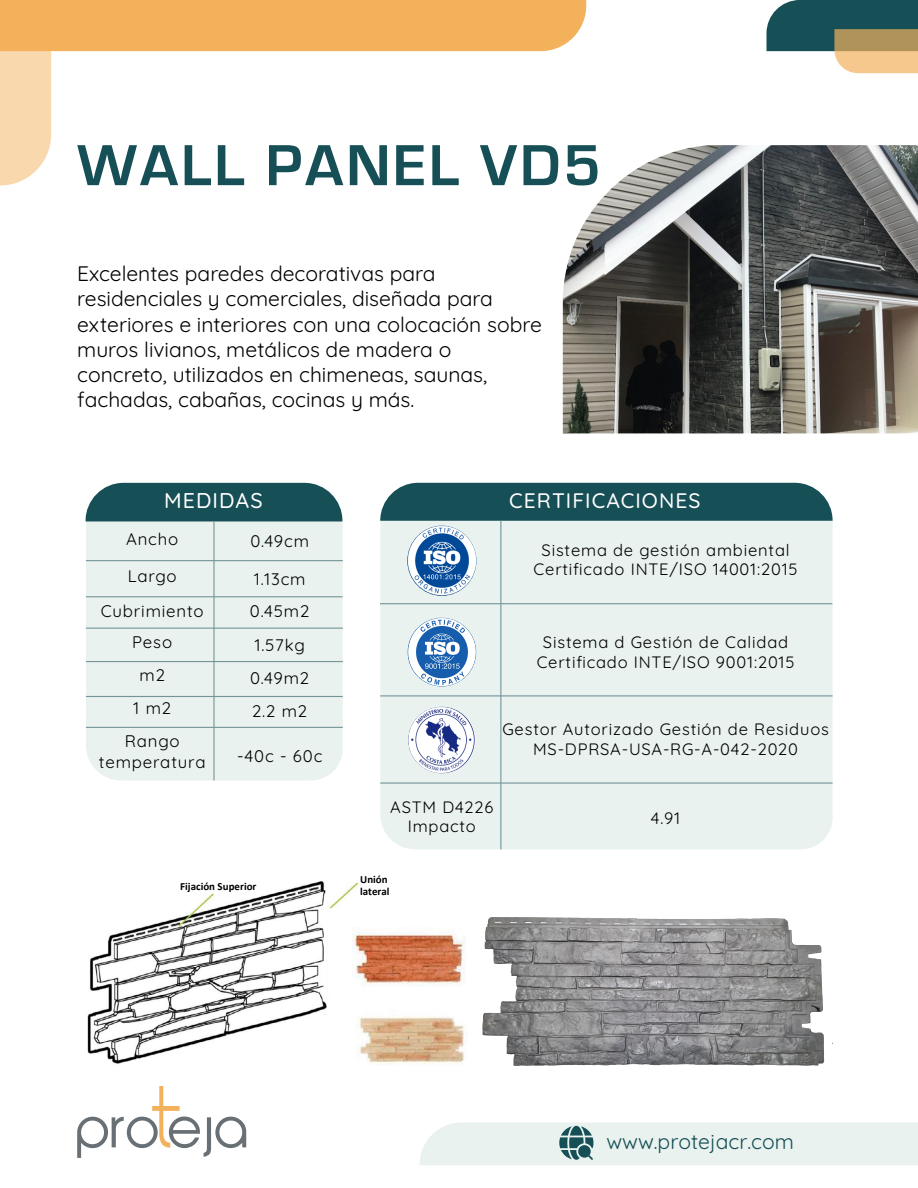
<style>
.page{position:relative;width:918px;height:1188px;background:#fff}
.page>*{position:absolute;margin:0;border:0;box-sizing:border-box;transform-origin:0 0}
.t1{font:700 60px "Eurostile";letter-spacing:.05em;color:#164f56}
.t2{font:300 21.3px "Quicksand";letter-spacing:.05em;color:#fff}
.t3{font:300 21px/25.2px "Quicksand";color:#000}
.t4{font:300 21px "Quicksand";color:#164f56}
.t5{font:300 21px "Quicksand";letter-spacing:.05em;color:#fff}
.t6{font:300 16.8px/33.2px "Quicksand";letter-spacing:.05em;color:#000;text-align:center}
.t7{font:300 16.5px/19.8px "Quicksand";letter-spacing:.05em;color:#000;text-align:center}
.t8{font:700 10.95px/11.4px "Calibri";color:#000}
</style>
<div class="page">
<svg style="left:420px;top:1122px;width:498px;height:43px;background:#e2ede9"></svg>
<img style="left:563px;top:145px;width:355px;height:288px">
<svg style="left:0;top:0;width:586px;height:186px"></svg>
<svg style="left:766px;top:0;width:152px;height:73px"></svg>
<svg style="left:77px;top:1086px;width:169px;height:72px"></svg>
<div style="left:380px;top:521px;width:453px;height:328px;background:#e9f2ee"></div>
<div style="left:380px;top:483px;width:453px;height:38px;background:#164f56"></div>
<hr style="left:500px;top:521px;width:1px;height:328px;background:#73959a">
<hr style="left:380px;top:603px;width:452px;height:1px;background:#73959a">
<hr style="left:380px;top:695px;width:453px;height:1px;background:#73959a">
<hr style="left:380px;top:782px;width:453px;height:2px;background:#73959a">
<img style="left:407px;top:526px;width:69px;height:70px">
<img style="left:407px;top:618px;width:69px;height:69px;border-radius:34px">
<img style="left:408px;top:707px;width:68px;height:66px;border-radius:33px">
<div style="left:86px;top:515px;width:257px;height:265px;background:#e9f2ee"></div>
<div style="left:86px;top:483px;width:256px;height:38px;background:#164f56"></div>
<hr style="left:213px;top:521px;width:2px;height:259px;background:#73959a">
<hr style="left:86px;top:596px;width:257px;height:1px;background:#73959a">
<hr style="left:86px;top:560px;width:257px;height:1px;background:#73959a">
<hr style="left:86px;top:696px;width:257px;height:1px;background:#73959a">
<hr style="left:86px;top:628px;width:257px;height:1px;background:#73959a">
<hr style="left:86px;top:661px;width:257px;height:1px;background:#73959a">
<hr style="left:86px;top:727px;width:257px;height:1px;background:#73959a">
<img style="left:482px;top:917px;width:351px;height:148px">
<img style="left:87px;top:881px;width:272px;height:183px">
<img style="left:353px;top:928px;width:112px;height:58px">
<img style="left:356px;top:1010px;width:111px;height:54px">
<h1 class="t1" style="left:77px;top:133px;width:525px">WALL PANEL VD5</h1>
<p class="t3" style="left:77px;top:259px;width:466px">Excelentes paredes decorativas para residenciales y comerciales, diseñada para exteriores e interiores con una colocación sobre muros livianos, metálicos de madera o concreto, utilizados en chimeneas, saunas, fachadas, cabañas, cocinas y más.</p>
<p class="t2" style="left:164px;top:483px;width:100px">MEDIDAS</p>
<p class="t6" style="left:126px;top:521px;width:54px">Ancho</p>
<p class="t6" style="left:250px;top:523px;width:60px">0.49cm</p>
<p class="t6" style="left:128px;top:558px;width:50px">Largo</p>
<p class="t6" style="left:101px;top:593px;width:105px">Cubrimiento</p>
<p class="t6" style="left:125px;top:624px;width:56px">Peso m2<br>1 m2<br>Rango</p>
<p class="t6" style="left:99px;top:743px;width:108px">temperatura</p>
<p class="t6" style="left:254px;top:560px;width:53px">1.13cm</p>
<p class="t6" style="left:250px;top:593px;width:61px;text-align:left">0.45m2<br>1.57kg<br>0.49m2<br>2.2 m2</p>
<p class="t6" style="left:237px;top:738px;width:87px">-40c - 60c</p>
<p class="t8" style="left:180px;top:880px;width:78px">Fijación Superior</p>
<p class="t5" style="left:509px;top:484px;width:193px">CERTIFICACIONES</p>
<p class="t7" style="left:534px;top:538px;width:266px">Sistema de gestión ambiental<br>Certificado INTE/ISO 14001:2015</p>
<p class="t7" style="left:537px;top:631px;width:259px">Sistema d Gestión de Calidad<br>Certificado INTE/ISO 9001:2015</p>
<p class="t7" style="left:502px;top:718px;width:328px">Gestor Autorizado Gestión de Residuos<br>MS-DPRSA-USA-RG-A-042-2020</p>
<p class="t7" style="left:390px;top:795px;width:105px">ASTM D4226<br>Impacto</p>
<p class="t8" style="left:360px;top:874px;width:31px">Unión lateral</p>
<p class="t7" style="left:651px;top:807px;width:31px">4.91</p>
<p class="t4" style="left:606px;top:1125px;width:189px">www.protejacr.com</p>
</div>
